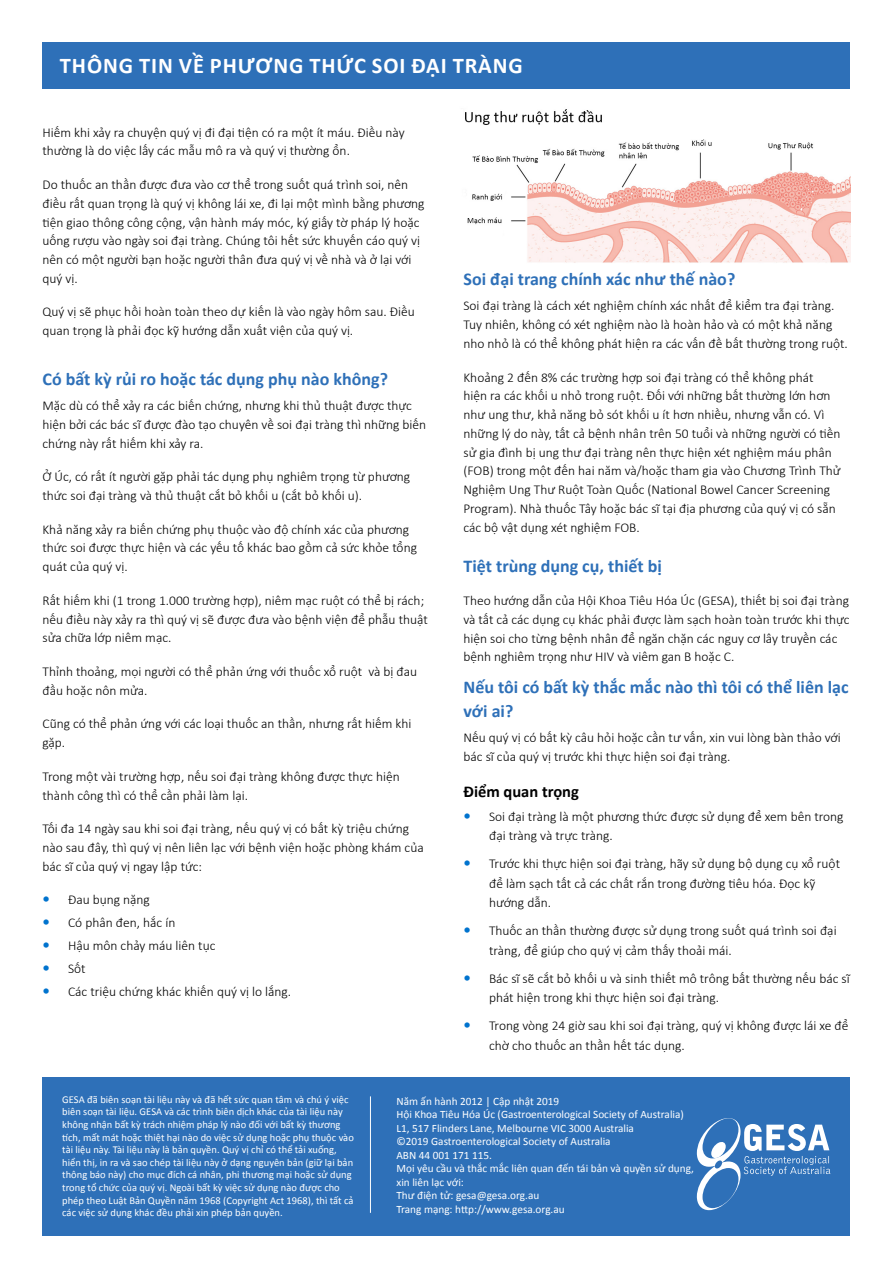
<style>
.page{position:relative;width:893px;height:1263px;background:#fff}
.page>*{position:absolute;margin:0;border:0;box-sizing:border-box;transform-origin:0 0}
.t1{font:700 22.5px "Calibri";letter-spacing:.04em;color:#fff}
.Secondary_heading{font:700 18px/24.3px "Calibri";color:#2e70b8}
.Body_text{font:700 18px "Calibri";color:#2e70b8}
.Secondary_heading_2{font:700 16.5px "Calibri";color:#000}
.Body_text-2{font:300 13.5px/18.8px "Calibri";color:#000}
.t2{font:11.25px/13.5px "Calibri";color:#fff}
.t3{font:10.5px/12.6px "Calibri";color:#fff}
</style>
<div class="page">
<div style="left:43px;top:43px;width:807px;height:46px;background:#2e70b8"></div>
<img style="left:465px;top:109px;width:385px;height:154px">
<div style="left:43px;top:1077px;width:807px;height:158px;background:#2e70b8"></div>
<svg style="left:697px;top:1118px;width:133px;height:92px"></svg>
<hr style="left:370px;top:1096px;width:1px;height:117px;background:#fff">
<p class="t1" style="left:60px;top:51px;width:464px">THÔNG TIN VỀ PHƯƠNG THỨC SOI ĐẠI TRÀNG</p>
<p class="Body_text-2" style="left:43px;top:123px;width:364px">Hiếm khi xảy ra chuyện quý vị đi đại tiện có ra một ít máu. Điều này thường là do việc lấy các mẫu mô ra và quý vị thường ổn.</p>
<p class="Body_text-2" style="left:43px;top:175px;width:384px">Do thuốc an thần được đưa vào cơ thể trong suốt quá trình soi, nên điều rất quan trọng là quý vị không lái xe, đi lại một mình bằng phương tiện giao thông công cộng, vận hành máy móc, ký giấy tờ pháp lý hoặc uống rượu vào ngày soi đại tràng. Chúng tôi hết sức khuyến cáo quý vị nên có một người bạn hoặc người thân đưa quý vị về nhà và ở lại với quý vị.</p>
<p class="Body_text-2" style="left:43px;top:302px;width:374px">Quý vị sẽ phục hồi hoàn toàn theo dự kiến là vào ngày hôm sau. Điều quan trọng là phải đọc kỹ hướng dẫn xuất viện của quý vị.</p>
<p class="Secondary_heading" style="left:43px;top:367px;width:347px">Có bất kỳ rủi ro hoặc tác dụng phụ nào không?</p>
<p class="Body_text-2" style="left:43px;top:396px;width:385px">Mặc dù có thể xảy ra các biến chứng, nhưng khi thủ thuật được thực hiện bởi các bác sĩ được đào tạo chuyên về soi đại tràng thì những biến chứng này rất hiếm khi xảy ra.</p>
<p class="Body_text-2" style="left:43px;top:467px;width:369px">Ở Úc, có rất ít người gặp phải tác dụng phụ nghiêm trọng từ phương thức soi đại tràng và thủ thuật cắt bỏ khối u (cắt bỏ khối u).</p>
<p class="Body_text-2" style="left:43px;top:520px;width:376px">Khả năng xảy ra biến chứng phụ thuộc vào độ chính xác của phương thức soi được thực hiện và các yếu tố khác bao gồm cả sức khỏe tổng quát của quý vị.</p>
<p class="Body_text-2" style="left:43px;top:591px;width:387px">Rất hiếm khi (1 trong 1.000 trường hợp), niêm mạc ruột có thể bị rách; nếu điều này xảy ra thì quý vị sẽ được đưa vào bệnh viện để phẫu thuật sửa chữa lớp niêm mạc.</p>
<p class="Body_text-2" style="left:43px;top:662px;width:376px">Thỉnh thoảng, mọi người có thể phản ứng với thuốc xổ ruột và bị đau đầu hoặc nôn mửa.</p>
<p class="Body_text-2" style="left:43px;top:714px;width:370px">Cũng có thể phản ứng với các loại thuốc an thần, nhưng rất hiếm khi gặp.</p>
<p class="Body_text-2" style="left:43px;top:767px;width:359px">Trong một vài trường hợp, nếu soi đại tràng không được thực hiện thành công thì có thể cần phải làm lại.</p>
<p class="Body_text-2" style="left:43px;top:819px;width:383px">Tối đa 14 ngày sau khi soi đại tràng, nếu quý vị có bất kỳ triệu chứng nào sau đây, thì quý vị nên liên lạc với bệnh viện hoặc phòng khám của bác sĩ của quý vị ngay lập tức:</p>
<p class="Body_text-2" style="left:68px;top:890px;width:83px">Đau bụng nặng</p>
<p class="Body_text-2" style="left:68px;top:913px;width:109px">Có phân đen, hắc ín</p>
<p class="Body_text-2" style="left:68px;top:936px;width:149px">Hậu môn chảy máu liên tục</p>
<p class="Body_text-2" style="left:68px;top:959px;width:19px">Sốt</p>
<p class="Body_text-2" style="left:68px;top:982px;width:225px">Các triệu chứng khác khiến quý vị lo lắng.</p>
<p class="Secondary_heading" style="left:463px;top:267px;width:273px">Soi đại trang chính xác như thế nào?</p>
<p class="Body_text-2" style="left:463px;top:296px;width:386px">Soi đại tràng là cách xét nghiệm chính xác nhất để kiểm tra đại tràng.<br>Tuy nhiên, không có xét nghiệm nào là hoàn hảo và có một khả năng nho nhỏ là có thể không phát hiện ra các vấn đề bất thường trong ruột.</p>
<p class="Body_text-2" style="left:463px;top:368px;width:379px">Khoảng 2 đến 8% các trường hợp soi đại tràng có thể không phát<br>hiện ra các khối u nhỏ trong ruột. Đối với những bất thường lớn hơn như ung thư, khả năng bỏ sót khối u ít hơn nhiều, nhưng vẫn có. Vì những lý do này, tất cả bệnh nhân trên 50 tuổi và những người có tiền sử gia đình bị ung thư đại tràng nên thực hiện xét nghiệm máu phân (FOB) trong một đến hai năm và/hoặc tham gia vào Chương Trình Thử Nghiệm Ung Thư Ruột Toàn Quốc (National Bowel Cancer Screening Program). Nhà thuốc Tây hoặc bác sĩ tại địa phương của quý vị có sẵn các bộ vật dụng xét nghiệm FOB.</p>
<p class="Body_text" style="left:463px;top:554px;width:200px">Tiệt trùng dụng cụ, thiết bị</p>
<p class="Body_text-2" style="left:463px;top:591px;width:388px">Theo hướng dẫn của Hội Khoa Tiêu Hóa Úc (GESA), thiết bị soi đại tràng và tất cả các dụng cụ khác phải được làm sạch hoàn toàn trước khi thực hiện soi cho từng bệnh nhân để ngăn chặn các nguy cơ lây truyền các bệnh nghiêm trọng như HIV và viêm gan B hoặc C.</p>
<p class="Secondary_heading" style="left:463px;top:675px;width:387px">Nếu tôi có bất kỳ thắc mắc nào thì tôi có thể liên lạc với ai?</p>
<p class="Body_text-2" style="left:463px;top:728px;width:379px">Nếu quý vị có bất kỳ câu hỏi hoặc cần tư vấn, xin vui lòng bàn thảo với bác sĩ của quý vị trước khi thực hiện soi đại tràng.</p>
<p class="Secondary_heading_2" style="left:463px;top:781px;width:117px">Điểm quan trọng</p>
<p class="Body_text-2" style="left:489px;top:806px;width:356px;line-height:19.5px">Soi đại tràng là một phương thức được sử dụng để xem bên trong đại tràng và trực tràng.</p>
<p class="Body_text-2" style="left:489px;top:854px;width:353px;line-height:19.5px">Trước khi thực hiện soi đại tràng, hãy sử dụng bộ dụng cụ xổ ruột để làm sạch tất cả các chất rắn trong đường tiêu hóa. Đọc kỹ hướng dẫn.</p>
<p class="Body_text-2" style="left:489px;top:921px;width:349px;line-height:19.5px">Thuốc an thần thường được sử dụng trong suốt quá trình soi đại tràng, để giúp cho quý vị cảm thấy thoải mái.</p>
<p class="Body_text-2" style="left:489px;top:968px;width:362px;line-height:19.5px">Bác sĩ sẽ cắt bỏ khối u và sinh thiết mô trông bất thường nếu bác sĩ phát hiện trong khi thực hiện soi đại tràng.</p>
<p class="Body_text-2" style="left:489px;top:1016px;width:361px;line-height:19.5px">Trong vòng 24 giờ sau khi soi đại tràng, quý vị không được lái xe để chờ cho thuốc an thần hết tác dụng.</p>
<p class="t3" style="left:62px;top:1093px;width:293px">GESA đã biên soạn tài liệu này và đã hết sức quan tâm và chú ý việc biên soạn tài liệu. GESA và các trình biên dịch khác của tài liệu này không nhận bất kỳ trách nhiệm pháp lý nào đối với bất kỳ thương tích, mất mát hoặc thiệt hại nào do việc sử dụng hoặc phụ thuộc vào tài liệu này. Tài liệu này là bản quyền. Quý vị chỉ có thể tải xuống, hiển thị, in ra và sao chép tài liệu này ở dạng nguyên bản (giữ lại bản thông báo này) cho mục đích cá nhân, phi thương mại hoặc sử dụng trong tổ chức của quý vị. Ngoài bất kỳ việc sử dụng nào được cho phép theo Luật Bản Quyền năm 1968 (Copyright Act 1968), thì tất cả các việc sử dụng khác đều phải xin phép bản quyền.</p>
<p class="t2" style="left:396px;top:1094px;width:164px">Năm ấn hành 2012 | Cập nhật 2019</p>
<p class="t2" style="left:396px;top:1108px;width:289px">Hội Khoa Tiêu Hóa Úc (Gastroenterological Society of Australia)</p>
<p class="t2" style="left:396px;top:1121px;width:239px">L1, 517 Flinders Lane, Melbourne VIC 3000 Australia</p>
<p class="t2" style="left:396px;top:1135px;width:216px">©2019 Gastroenterological Society of Australia<br>ABN 44 001 171 115.</p>
<p class="t2" style="left:396px;top:1162px;width:299px">Mọi yêu cầu và thắc mắc liên quan đến tái bản và quyền sử dụng,</p>
<p class="t2" style="left:396px;top:1175px;width:69px">xin liên lạc với:</p>
<p class="t2" style="left:396px;top:1189px;width:144px">Thư điện tử: gesa@gesa.org.au</p>
<p class="t2" style="left:396px;top:1202px;width:170px">Trang mạng: http://www.gesa.org.au</p>
</div>
